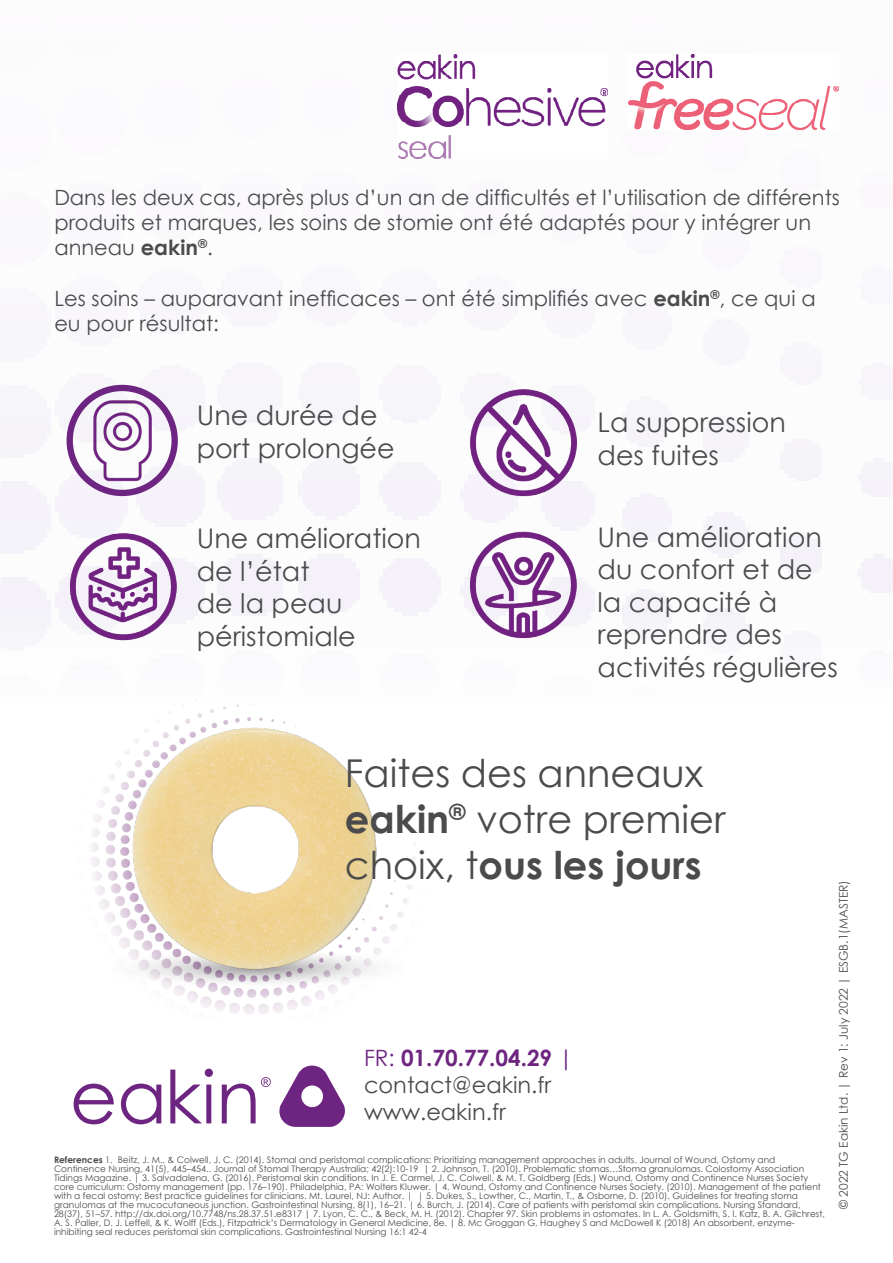
<style>
.page{position:relative;width:893px;height:1263px;background:#fff}
.page>*{position:absolute;margin:0;border:0;box-sizing:border-box;transform-origin:0 0}
.t1{font:38.4px/46px "Century Gothic";color:#4b4b4d}
.t2{font:27px/32.4px "Century Gothic";color:#4b4b4d}
.t3{font:22.5px "Century Gothic";color:#4b4b4d}
.t4{font:700 22.5px "Century Gothic";color:#6e2581}
.t5{font:21px/25.2px "Century Gothic";color:#4b4b4d}
.t6{font:12px "Century Gothic";color:#4b4b4d}
.t7{font:9px/9px "Century Gothic";color:#4b4b4d}
.s1{font-weight:700}
.s2{font-weight:400}
</style>
<div class="page">
<img style="left:0;top:54px;width:893px;height:1071px">
<img style="left:397px;top:55px;width:211px;height:104px">
<img style="left:628px;top:55px;width:211px;height:75px">
<img style="left:54px;top:678px;width:406px;height:340px">
<img style="left:461px;top:527px;width:123px;height:118px">
<img style="left:60px;top:527px;width:124px;height:117px">
<img style="left:461px;top:382px;width:123px;height:117px">
<img style="left:55px;top:373px;width:134px;height:134px">
<div style="left:67px;top:385px;width:111px;height:111px;border:6px solid #6e2581;border-radius:50%"></div>
<svg style="left:74px;top:1083px;width:40px;height:41px"></svg>
<svg style="left:121px;top:1083px;width:40px;height:41px"></svg>
<svg style="left:170px;top:1069px;width:43px;height:54px"></svg>
<svg style="left:222px;top:1062px;width:126px;height:65px"></svg>
<p class="t5" style="left:54px;top:184px;width:787px">Dans les deux cas, après plus d’un an de difficultés et l’utilisation de différents produits et marques, les soins de stomie ont été adaptés pour y intégrer un anneau <span class="s1">eakin</span><sup>®</sup>.</p>
<p class="t5" style="left:54px;top:285px;width:763px">Les soins – auparavant inefficaces – ont été simplifiés avec <span class="s1">eakin</span><sup>®</sup>, ce qui a eu pour résultat:</p>
<p class="t2" style="left:197px;top:399px;width:199px">Une durée de port prolongée</p>
<p class="t2" style="left:598px;top:406px;width:190px">La suppression des fuites</p>
<p class="t2" style="left:197px;top:522px;width:226px">Une amélioration de l’état<br>de la peau péristomiale</p>
<p class="t2" style="left:598px;top:520px;width:242px">Une amélioration du confort et de la capacité à reprendre des activités régulières</p>
<p class="t1" style="left:345px;top:749px;width:382px">Faites des anneaux <span class="s1">eakin</span><sup>®</sup> votre premier choix, t<span class="s1">ous les jours</span></p>
<p class="t4" style="left:364px;top:1041px;width:211px"><span class="s2">FR:</span> 01.70.77.04.29 <span class="s2">|</span></p>
<p class="t3" style="left:364px;top:1069px;width:189px">contact@eakin.fr</p>
<p class="t3" style="left:364px;top:1096px;width:143px">www.eakin.fr</p>
<p class="t7" style="left:54px;top:1155px;width:772px"><span class="s1">References</span> 1. Beitz, J. M., &amp; Colwell, J. C. (2014). Stomal and peristomal complications: Prioritizing management approaches in adults. Journal of Wound, Ostomy and Continence Nursing, 41(5), 445–454.. Journal of Stomal Therapy Australia; 42(2):10-19 | 2. Johnson, T. (2010). Problematic stomas…Stoma granulomas. Colostomy Association Tidings Magazine. | 3. Salvadalena, G. (2016). Peristomal skin conditions. In J. E. Carmel, J. C. Colwell, &amp; M. T. Goldberg (Eds.) Wound, Ostomy and Continence Nurses Society core curriculum: Ostomy management (pp. 176–190). Philadelphia, PA: Wolters Kluwer. | 4. Wound, Ostomy and Continence Nurses Society. (2010). Management of the patient with a fecal ostomy: Best practice guidelines for clinicians. Mt. Laurel, NJ: Author. | | 5. Dukes, S., Lowther, C., Martin, T., &amp; Osborne, D. (2010). Guidelines for treating stoma granulomas at the mucocutaneous junction. Gastrointestinal Nursing, 8(1), 16–21. | 6. Burch, J. (2014). Care of patients with peristomal skin complications. Nursing Standard, 28(37), 51–57. http://dx.doi.org/10.7748/ns.28.37.51.e8317 | 7. Lyon, C. C., &amp; Beck, M. H. (2012). Chapter 97. Skin problems in ostomates. In L. A. Goldsmith, S. I. Katz, B. A. Gilchrest, A. S. Paller, D. J. Leffell, &amp; K. Wolff (Eds.), Fitzpatrick’s Dermatology in General Medicine, 8e. | 8. Mc Groggan G, Haughey S and McDowell K (2018) An absorbent, enzyme&shy;inhibiting seal reduces peristomal skin complications. Gastrointestinal Nursing 16:1 42-4</p>
<p class="t6" style="left:835px;top:1209px;width:330px;rotate:-90deg">© 2022 TG Eakin Ltd. | Rev 1: July 2022 | ESGB.1(MASTER)</p>
</div>
